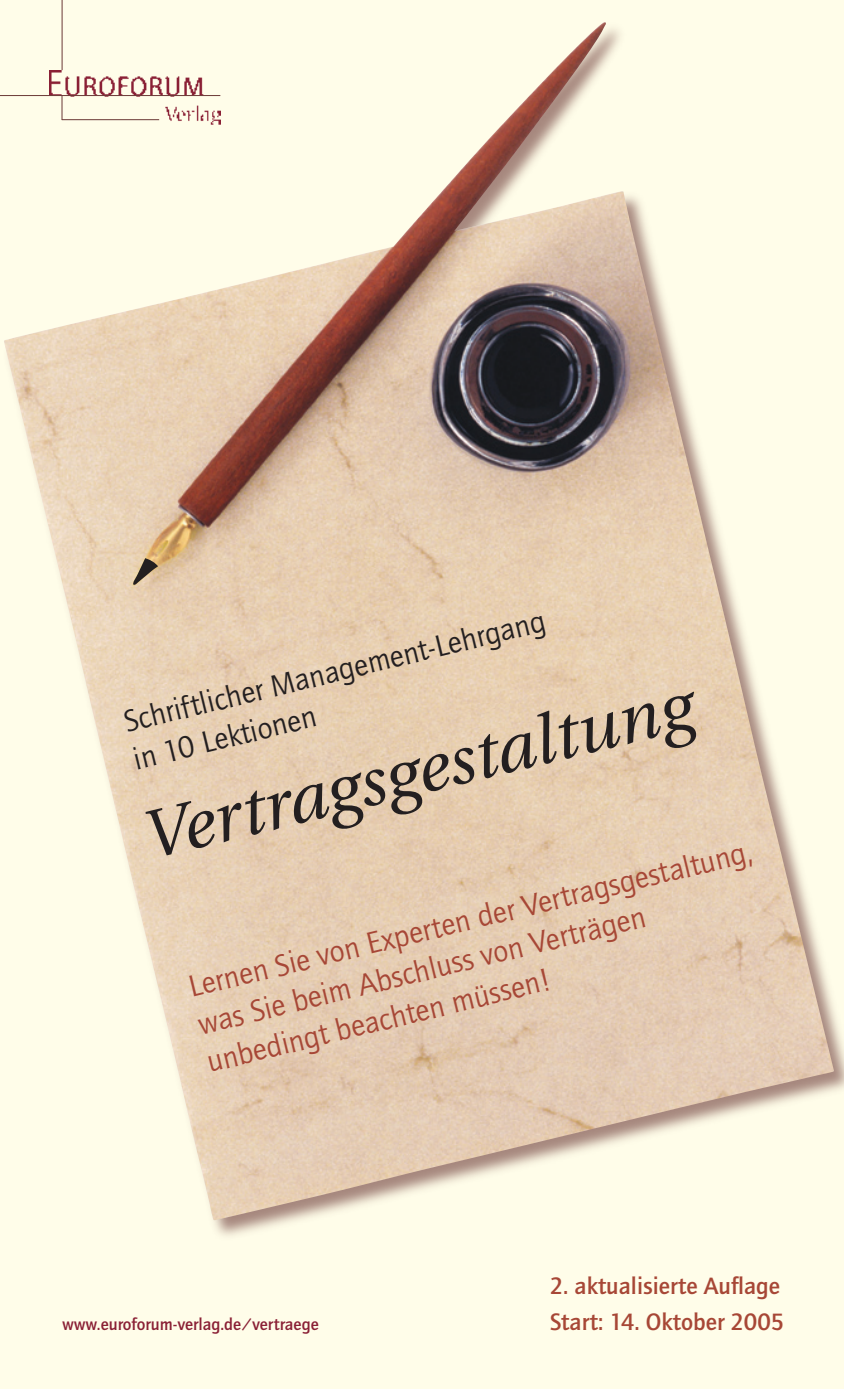
<style>
.page{position:relative;width:844px;height:1389px;background:#fff}
.page>*{position:absolute;margin:0;border:0;box-sizing:border-box;transform-origin:0 0}
.t1{font:italic 68.25px "Utopia";color:#231f20}
.t2{font:31.5px/38.1px "Quay Sans EF";color:#a74736}
.t3{font:31.5px/37.8px "Quay Sans EF";color:#231f20}
.t4{font:500 24.5px/36.8px "Quay Sans EF";color:#a74736}
.t5{font:500 17.5px "Quay Sans EF";color:#8a2035}
</style>
<div class="page">
<div style="left:0;top:0;width:843px;height:1389px;background:#fffde9"></div>
<hr style="left:62px;top:0;width:1px;height:70px;background:#6b3936">
<img style="left:4px;top:21px;width:830px;height:1200px">
<svg style="left:133px;top:558px;width:25px;height:27px"></svg>
<img style="left:50px;top:70px;width:171px;height:55px">
<hr style="left:0;top:95px;width:220px;height:1px;background:#6b3936">
<svg style="left:62px;top:96px;width:1px;height:23px"></svg>
<hr style="left:62px;top:119px;width:97px;height:1px;background:#6b3936">
<p class="t3" style="left:120px;top:706px;width:434px;rotate:-14deg">Schriftlicher Management-Lehrgang in 10 Lektionen</p>
<h1 class="t1" style="left:136px;top:802px;width:564px;rotate:-14deg">Vertragsgestaltung</h1>
<p class="t2" style="left:184px;top:971px;width:580px;rotate:-14deg">Lernen Sie von Experten der Vertragsgestaltung, was Sie beim Abschluss von Verträgen unbedingt beachten müssen!</p>
<p class="t5" style="left:62px;top:1315px;width:258px">www.euroforum-verlag.de/vertraege</p>
<p class="t4" style="left:549px;top:1267px;width:236px">2. aktualisierte Auflage<br>Start: 14. Oktober 2005</p>
</div>
